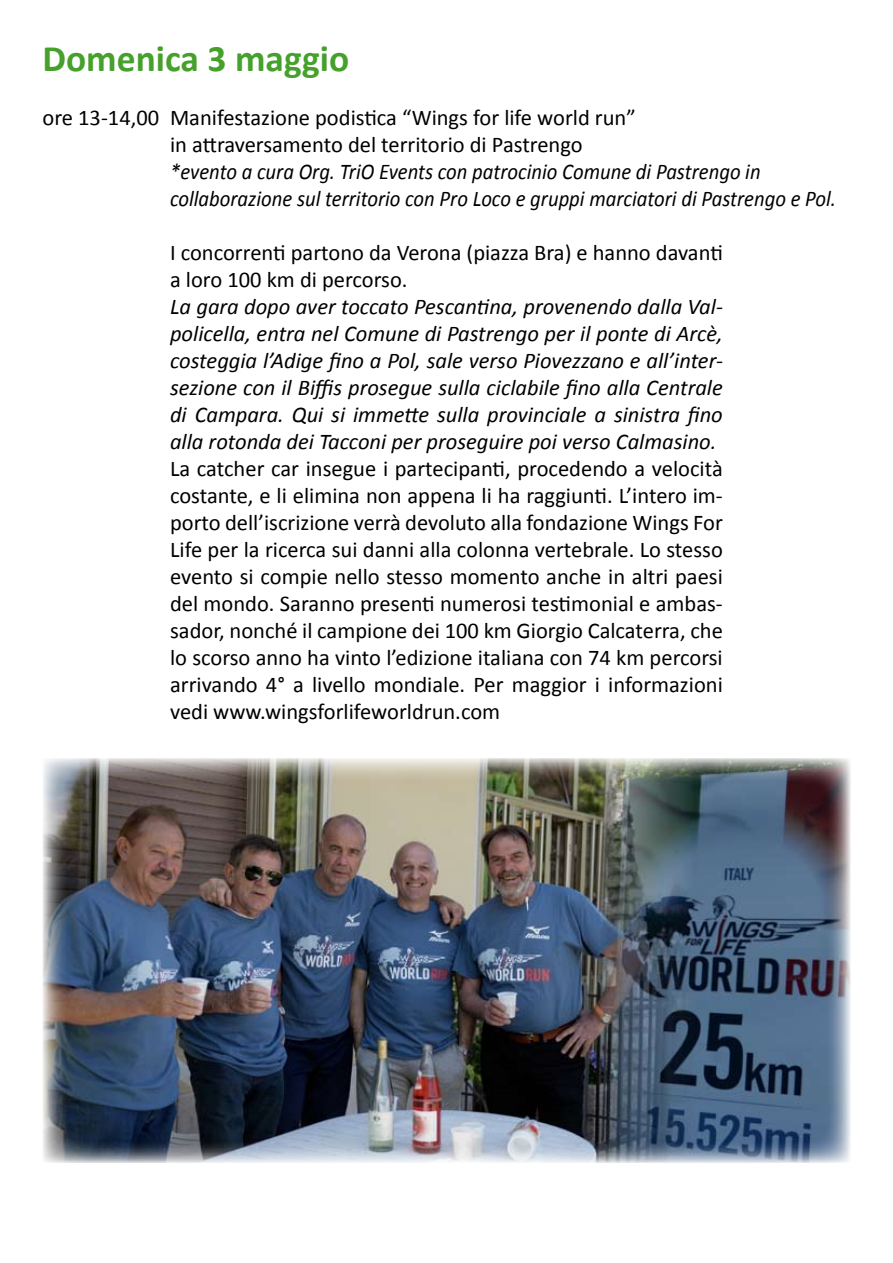
<style>
.page{position:relative;width:893px;height:1263px;background:#fff}
.page>*{position:absolute;margin:0;border:0;box-sizing:border-box;transform-origin:0 0}
.t1{font:700 37.5px "Calibri";color:#45a12b}
.t2{font:22.5px/27px "Calibri";color:#000}
.t3{font:italic 22.5px/27px "Calibri";color:#000;text-align:justify}
.t4{font:italic 22.5px/27px "Calibri";color:#000;scale:.92 1}
</style>
<div class="page">
<img style="left:43px;top:758px;width:807px;height:404px">
<h1 class="t1" style="left:43px;top:34px;width:308px">Domenica 3 maggio</h1>
<p class="t2" style="left:170px;top:104px;width:467px;text-indent:-128px">ore 13-14,00 Manifestazione podistica “Wings for life world run” in attraversamento del territorio di Pastrengo</p>
<p class="t4" style="left:170px;top:157px;width:725px">*evento a cura Org. TriO Events con patrocinio Comune di Pastrengo in collaborazione sul territorio con Pro Loco e gruppi marciatori di Pastrengo e Pol.</p>
<p class="t2" style="left:170px;top:239px;width:554px">I concorrenti partono da Verona (piazza Bra) e hanno davanti a loro 100 km di percorso.</p>
<p class="t3" style="left:170px;top:292px;width:554px">La gara dopo aver toccato Pescantina, provenendo dalla Val&shy;policella, entra nel Comune di Pastrengo per il ponte di Arcè, costeggia l’Adige fino a Pol, sale verso Piovezzano e all’inter&shy;sezione con il Biffis prosegue sulla ciclabile fino alla Centrale di Campara. Qui si immette sulla provinciale a sinistra fino alla rotonda dei Tacconi per proseguire poi verso Calmasino.</p>
<p class="t2" style="left:170px;top:455px;width:554px;text-align:justify">La catcher car insegue i partecipanti, procedendo a velocità costante, e li elimina non appena li ha raggiunti. L’intero im&shy;porto dell’iscrizione verrà devoluto alla fondazione Wings For Life per la ricerca sui danni alla colonna vertebrale. Lo stesso evento si compie nello stesso momento anche in altri paesi del mondo. Saranno presenti numerosi testimonial e ambas&shy;sador, nonché il campione dei 100 km Giorgio Calcaterra, che lo scorso anno ha vinto l’edizione italiana con 74 km percorsi arrivando 4° a livello mondiale. Per maggior i informazioni vedi www.wingsforlifeworldrun.com</p>
</div>
